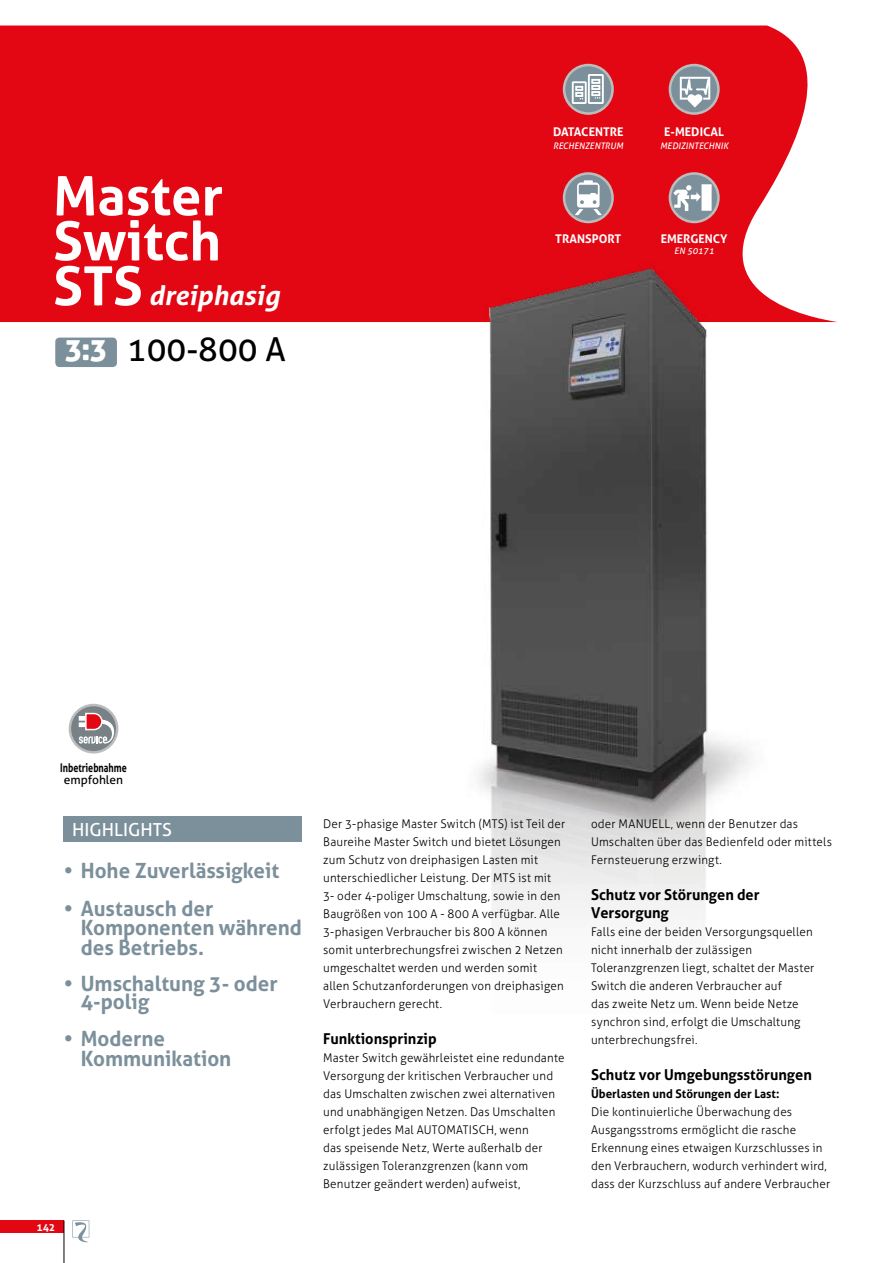
<style>
.page{position:relative;width:893px;height:1263px;background:#fff}
.page>*{position:absolute;margin:0;border:0;box-sizing:border-box;transform-origin:0 0}
.t1{font:700 54px/45px "Aller";color:#fff}
.t2{font:33px "Aller";color:#000}
.t3{font:italic 700 27px "Aller";color:#fff}
.t4{font:700 21px/19.5px "Aller";color:#7c909b}
.t5{font:18px "Aller";color:#fff}
.t6{font:700 15px/18px "Aller";color:#000}
.t7{font:300 12px/18px "Aller";letter-spacing:.015em;color:#000}
.t8{font:700 12px "Aller";color:#fff}
.t9{font:700 12px "Aller";color:#000}
.t10{font:700 12px "Aller";color:#000;scale:.75 1}
.t11{font:12px "Aller";color:#000}
.t12{font:700 10.5px "Aller";color:#fff}
.t13{font:italic 9px "Aller";color:#fff}
.s1{font-style:normal;font-size:54px}
.s2{font-family:"Aller Display";font-size:30px;color:#fff}
</style>
<div class="page">
<div style="left:0;top:1220px;width:64px;height:13px;background:#e30613"></div>
<hr style="left:64px;top:1220px;width:1px;height:43px;background:#000">
<div style="left:0;top:26px;width:837px;height:296px;background:#e30613"></div>
<svg style="left:72px;top:1220px;width:17px;height:23px"></svg>
<div style="left:55px;top:338px;width:62px;height:29px;background:#7c909b;border-radius:4px"></div>
<svg style="left:669px;top:64px;width:51px;height:51px"></svg>
<svg style="left:671px;top:66px;width:46px;height:46px"></svg>
<svg style="left:680px;top:77px;width:30px;height:31px"></svg>
<svg style="left:563px;top:64px;width:51px;height:51px"></svg>
<div style="left:565px;top:66px;width:46px;height:46px;background:#7c909b;border-radius:50%"></div>
<svg style="left:572px;top:74px;width:32px;height:30px"></svg>
<svg style="left:563px;top:172px;width:51px;height:51px"></svg>
<div style="left:565px;top:175px;width:46px;height:46px;background:#7c909b;border-radius:50%"></div>
<svg style="left:575px;top:180px;width:27px;height:35px"></svg>
<svg style="left:669px;top:172px;width:51px;height:51px"></svg>
<div style="left:671px;top:175px;width:46px;height:46px;background:#7c909b;border-radius:50%"></div>
<svg style="left:673px;top:184px;width:39px;height:27px"></svg>
<div style="left:69px;top:704px;width:49px;height:49px;background:#bcbcbc;border-radius:50%"></div>
<div style="left:71px;top:706px;width:45px;height:45px;background:#778186;border-radius:50%"></div>
<svg style="left:79px;top:712px;width:40px;height:31px"></svg>
<img style="left:450px;top:263px;width:335px;height:664px">
<div style="left:64px;top:817px;width:238px;height:25px;background:#7c909b"></div>
<h1 class="t1" style="left:53px;top:173px;width:171px">Master<br>Switch</h1>
<h3 class="t3" style="left:53px;top:279px;width:228px"><span class="s1">STS</span> dreiphasig</h3>
<h2 class="t2" style="left:65px;top:329px;width:222px"><span class="s2">3:3</span> 100-800 A</h2>
<p class="t8" style="left:553px;top:124px;width:72px">DATACENTRE</p>
<p class="t13" style="left:553px;top:140px;width:72px">RECHENZENTRUM</p>
<p class="t8" style="left:664px;top:124px;width:61px">E-MEDICAL</p>
<p class="t13" style="left:660px;top:140px;width:70px">MEDIZINTECHNIK</p>
<p class="t8" style="left:555px;top:232px;width:67px">TRANSPORT</p>
<p class="t8" style="left:661px;top:232px;width:68px">EMERGENCY</p>
<p class="t13" style="left:674px;top:245px;width:41px">EN 50171</p>
<p class="t10" style="left:60px;top:760px;width:90px">Inbetriebnahme</p>
<p class="t11" style="left:64px;top:772px;width:61px">empfohlen</p>
<h3 class="t5" style="left:72px;top:819px;width:101px">HIGHLIGHTS</h3>
<h3 class="t4" style="left:64px;top:861px;width:217px">• Hohe Zuverlässigkeit</h3>
<h3 class="t4" style="left:81px;top:898px;width:223px;text-indent:-17px">• Austausch der<br>Komponenten während des Betriebs.</h3>
<h3 class="t4" style="left:81px;top:974px;width:198px;line-height:18px;text-indent:-17px">• Umschaltung 3- oder<br>4-polig</h3>
<h3 class="t4" style="left:81px;top:1029px;width:152px;text-indent:-17px">• Moderne<br>Kommunikation</h3>
<p class="t12" style="left:36px;top:1220px;width:20px">142</p>
<p class="t7" style="left:323px;top:815px;width:244px">Der 3-phasige Master Switch (MTS) ist Teil der Baureihe Master Switch und bietet Lösungen zum Schutz von dreiphasigen Lasten mit unterschiedlicher Leistung. Der MTS ist mit 3- oder 4-poliger Umschaltung, sowie in den Baugrößen von 100 A - 800 A verfügbar. Alle 3-phasigen Verbraucher bis 800 A können somit unterbrechungsfrei zwischen 2 Netzen umgeschaltet werden und werden somit allen Schutzanforderungen von dreiphasigen Verbrauchern gerecht.</p>
<p class="t6" style="left:323px;top:1030px;width:115px">Funktionsprinzip</p>
<p class="t7" style="left:323px;top:1049px;width:243px">Master Switch gewährleistet eine redundante Versorgung der kritischen Verbraucher und das Umschalten zwischen zwei alternativen und unabhängigen Netzen. Das Umschalten erfolgt jedes Mal AUTOMATISCH, wenn<br>das speisende Netz, Werte außerhalb der zulässigen Toleranzgrenzen (kann vom Benutzer geändert werden) aufweist,</p>
<p class="t7" style="left:591px;top:815px;width:243px">oder MANUELL, wenn der Benutzer das<br>Umschalten über das Bedienfeld oder mittels<br>Fernsteuerung erzwingt.</p>
<p class="t6" style="left:591px;top:886px;width:170px">Schutz vor Störungen der<br>Versorgung</p>
<p class="t7" style="left:591px;top:923px;width:225px">Falls eine der beiden Versorgungsquellen nicht innerhalb der zulässigen Toleranzgrenzen liegt, schaltet der Master Switch die anderen Verbraucher auf<br>das zweite Netz um. Wenn beide Netze synchron sind, erfolgt die Umschaltung unterbrechungsfrei.</p>
<p class="t6" style="left:591px;top:1066px;width:222px">Schutz vor Umgebungsstörungen</p>
<p class="t9" style="left:591px;top:1086px;width:190px">Überlasten und Störungen der Last:</p>
<p class="t7" style="left:591px;top:1103px;width:241px">Die kontinuierliche Überwachung des Ausgangsstroms ermöglicht die rasche Erkennung eines etwaigen Kurzschlusses in den Verbrauchern, wodurch verhindert wird, dass der Kurzschluss auf andere Verbraucher</p>
</div>
